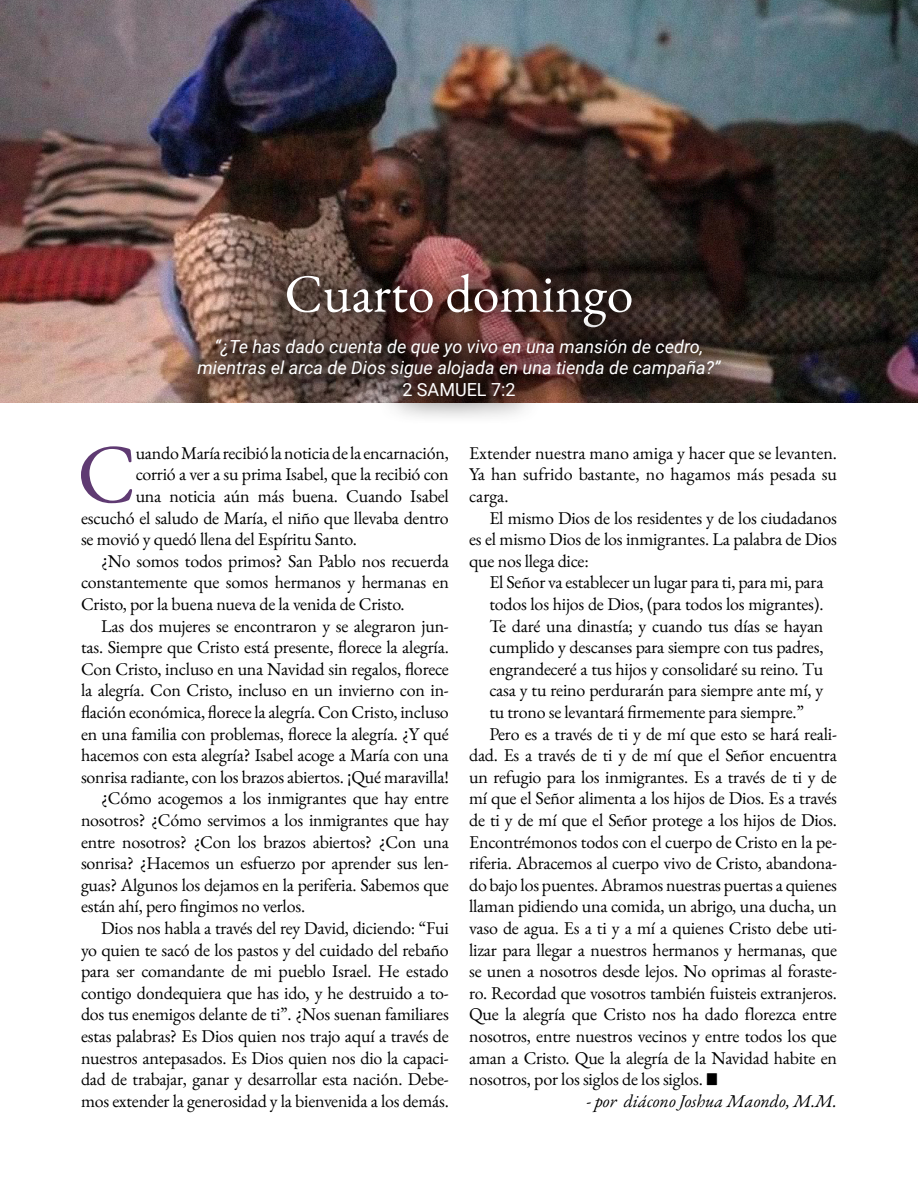
<style>
.page{position:relative;width:918px;height:1188px;background:#fff}
.page>*{position:absolute;margin:0;border:0;box-sizing:border-box;transform-origin:0 0}
.t1{font:83.85px "EB Garamond";color:#5f3a72}
.t2{font:54px "EB Garamond";color:#fff}
.t3{font:18px/21.6px "EB Garamond";letter-spacing:-.01em;color:#000;text-align:justify}
.t4{font:italic 18px/21.6px "Roboto";color:#fff;text-align:center}
.t5{font:italic 18px "EB Garamond";color:#000}
.t6{font:18px "Roboto";color:#fff}
</style>
<div class="page">
<img style="left:0;top:0;width:918px;height:402px">
<div style="left:258px;top:246px;width:402px;height:110px;background:#000;opacity:.75"></div>
<div style="left:170px;top:310px;width:578px;height:115px;background:#000;opacity:.75"></div>
<h2 class="t2" style="left:285px;top:258px;width:350px">Cuarto domingo</h2>
<p class="t4" style="left:198px;top:335px;width:524px">“¿Te has dado cuenta de que yo vivo en una mansión de cedro, mientras el arca de Dios sigue alojada en una tienda de campaña?”</p>
<p class="t6" style="left:402px;top:377px;width:115px">2 SAMUEL 7:2</p>
<h1 class="t1" style="left:77px;top:419px;width:61px">C</h1>
<p class="t3" style="left:136px;top:442px;width:315px">uando María recibió la noticia de la encarnación,</p>
<p class="t3" style="left:136px;top:464px;width:315px">corrió a ver a su prima Isabel, que la recibió con</p>
<p class="t3" style="left:136px;top:485px;width:315px">una noticia aún más buena. Cuando Isabel</p>
<p class="t3" style="left:81px;top:507px;width:369px">escuchó el saludo de María, el niño que llevaba dentro</p>
<p class="t3" style="left:81px;top:528px;width:278px">se movió y quedó llena del Espíritu Santo.</p>
<p class="t3" style="left:101px;top:550px;width:349px">¿No somos todos primos? San Pablo nos recuerda</p>
<p class="t3" style="left:81px;top:572px;width:369px">constantemente que somos hermanos y hermanas en</p>
<p class="t3" style="left:81px;top:593px;width:325px">Cristo, por la buena nueva de la venida de Cristo.</p>
<p class="t3" style="left:101px;top:615px;width:349px">Las dos mujeres se encontraron y se alegraron jun-</p>
<p class="t3" style="left:81px;top:636px;width:369px">tas. Siempre que Cristo está presente, florece la alegría.</p>
<p class="t3" style="left:81px;top:658px;width:369px">Con Cristo, incluso en una Navidad sin regalos, florece</p>
<p class="t3" style="left:81px;top:680px;width:369px">la alegría. Con Cristo, incluso en un invierno con in-</p>
<p class="t3" style="left:81px;top:701px;width:369px">flación económica, florece la alegría. Con Cristo, incluso</p>
<p class="t3" style="left:81px;top:723px;width:369px">en una familia con problemas, florece la alegría. ¿Y qué</p>
<p class="t3" style="left:81px;top:744px;width:369px">hacemos con esta alegría? Isabel acoge a María con una</p>
<p class="t3" style="left:81px;top:766px;width:369px">sonrisa radiante, con los brazos abiertos. ¡Qué maravilla!</p>
<p class="t3" style="left:101px;top:788px;width:349px">¿Cómo acogemos a los inmigrantes que hay entre</p>
<p class="t3" style="left:81px;top:809px;width:369px">nosotros? ¿Cómo servimos a los inmigrantes que hay</p>
<p class="t3" style="left:81px;top:831px;width:369px">entre nosotros? ¿Con los brazos abiertos? ¿Con una</p>
<p class="t3" style="left:81px;top:852px;width:369px">sonrisa? ¿Hacemos un esfuerzo por aprender sus len-</p>
<p class="t3" style="left:81px;top:874px;width:369px">guas? Algunos los dejamos en la periferia. Sabemos que</p>
<p class="t3" style="left:81px;top:896px;width:226px">están ahí, pero fingimos no verlos.</p>
<p class="t3" style="left:101px;top:917px;width:349px">Dios nos habla a través del rey David, diciendo: “Fui</p>
<p class="t3" style="left:81px;top:939px;width:369px">yo quien te sacó de los pastos y del cuidado del rebaño</p>
<p class="t3" style="left:81px;top:960px;width:369px">para ser comandante de mi pueblo Israel. He estado</p>
<p class="t3" style="left:81px;top:982px;width:369px">contigo dondequiera que has ido, y he destruido a to-</p>
<p class="t3" style="left:81px;top:1004px;width:369px">dos tus enemigos delante de ti”. ¿Nos suenan familiares</p>
<p class="t3" style="left:81px;top:1025px;width:369px">estas palabras? Es Dios quien nos trajo aquí a través de</p>
<p class="t3" style="left:81px;top:1047px;width:369px">nuestros antepasados. Es Dios quien nos dio la capaci-</p>
<p class="t3" style="left:81px;top:1068px;width:369px">dad de trabajar, ganar y desarrollar esta nación. Debe-</p>
<p class="t3" style="left:81px;top:1090px;width:369px">mos extender la generosidad y la bienvenida a los demás.</p>
<p class="t3" style="left:469px;top:442px;width:369px">Extender nuestra mano amiga y hacer que se levanten.<br>Ya han sufrido bastante, no hagamos más pesada su carga.</p>
<p class="t3" style="left:469px;top:507px;width:369px;text-indent:20px">El mismo Dios de los residentes y de los ciudadanos es el mismo Dios de los inmigrantes. La palabra de Dios que nos llega dice:</p>
<p class="t3" style="left:489px;top:572px;width:336px">El Señor va establecer un lugar para ti, para mi, para</p>
<p class="t3" style="left:489px;top:593px;width:336px">todos los hijos de Dios, (para todos los migrantes).</p>
<p class="t3" style="left:489px;top:615px;width:336px">Te daré una dinastía; y cuando tus días se hayan</p>
<p class="t3" style="left:489px;top:636px;width:336px">cumplido y descanses para siempre con tus padres,</p>
<p class="t3" style="left:489px;top:658px;width:336px">engrandeceré a tus hijos y consolidaré su reino. Tu</p>
<p class="t3" style="left:489px;top:680px;width:336px">casa y tu reino perdurarán para siempre ante mí, y</p>
<p class="t3" style="left:489px;top:701px;width:316px">tu trono se levantará firmemente para siempre.”</p>
<p class="t3" style="left:489px;top:723px;width:349px">Pero es a través de ti y de mí que esto se hará reali-</p>
<p class="t3" style="left:469px;top:744px;width:369px">dad. Es a través de ti y de mí que el Señor encuentra</p>
<p class="t3" style="left:469px;top:766px;width:369px">un refugio para los inmigrantes. Es a través de ti y de</p>
<p class="t3" style="left:469px;top:788px;width:369px">mí que el Señor alimenta a los hijos de Dios. Es a través</p>
<p class="t3" style="left:469px;top:809px;width:369px">de ti y de mí que el Señor protege a los hijos de Dios.</p>
<p class="t3" style="left:469px;top:831px;width:369px">Encontrémonos todos con el cuerpo de Cristo en la pe-</p>
<p class="t3" style="left:469px;top:852px;width:369px">riferia. Abracemos al cuerpo vivo de Cristo, abandona-</p>
<p class="t3" style="left:469px;top:874px;width:369px">do bajo los puentes. Abramos nuestras puertas a quienes</p>
<p class="t3" style="left:469px;top:896px;width:369px">llaman pidiendo una comida, un abrigo, una ducha, un</p>
<p class="t3" style="left:469px;top:917px;width:369px">vaso de agua. Es a ti y a mí a quienes Cristo debe uti-</p>
<p class="t3" style="left:469px;top:939px;width:369px">lizar para llegar a nuestros hermanos y hermanas, que</p>
<p class="t3" style="left:469px;top:960px;width:369px">se unen a nosotros desde lejos. No oprimas al foraste-</p>
<p class="t3" style="left:469px;top:982px;width:369px">ro. Recordad que vosotros también fuisteis extranjeros.</p>
<p class="t3" style="left:469px;top:1004px;width:369px">Que la alegría que Cristo nos ha dado florezca entre</p>
<p class="t3" style="left:469px;top:1025px;width:369px">nosotros, entre nuestros vecinos y entre todos los que</p>
<p class="t3" style="left:469px;top:1047px;width:369px">aman a Cristo. Que la alegría de la Navidad habite en</p>
<p class="t3" style="left:469px;top:1068px;width:250px">nosotros, por los siglos de los siglos. ■</p>
<p class="t5" style="left:587px;top:1089px;width:252px">- por diácono Joshua Maondo, M.M.</p>
</div>
